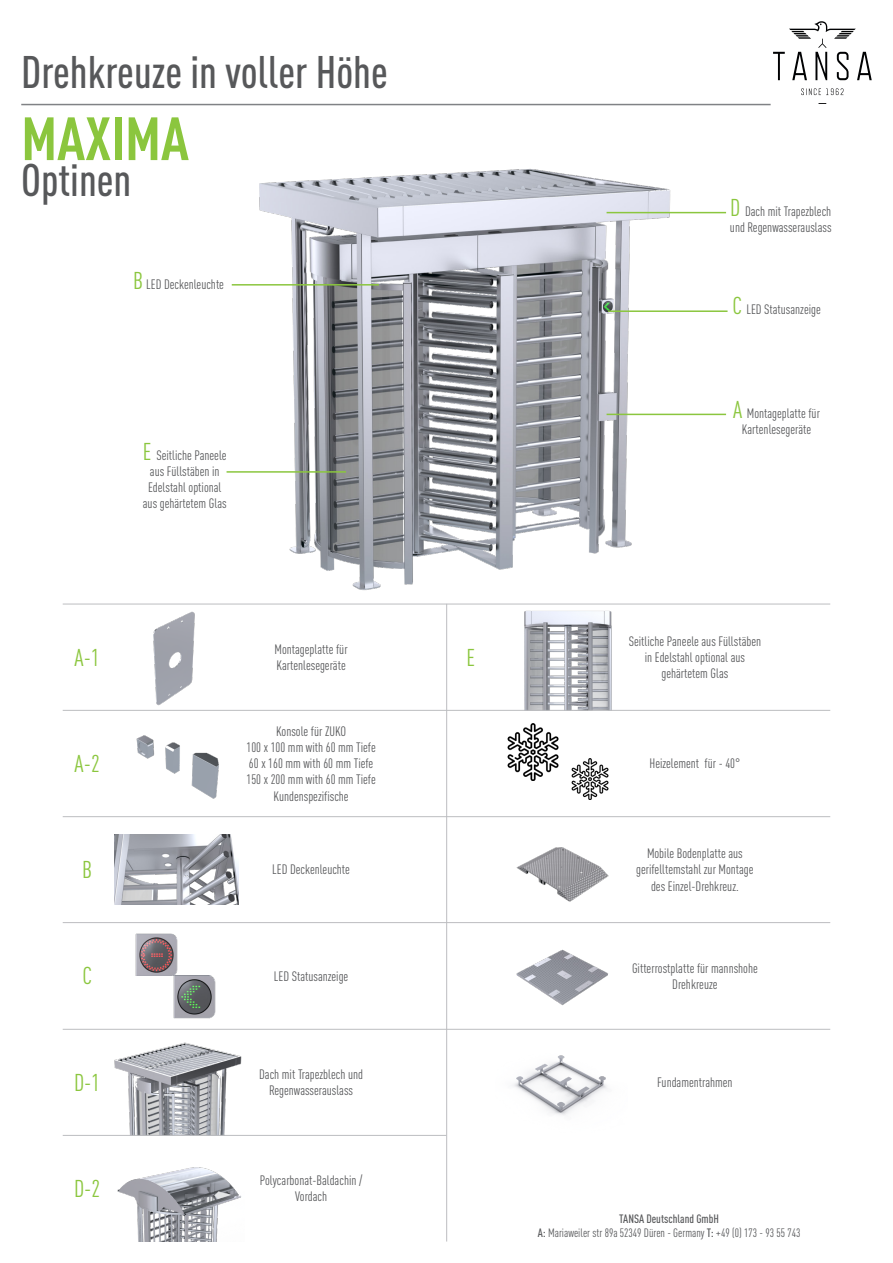
<style>
.page{position:relative;width:893px;height:1263px;background:#fff}
.page>*{position:absolute;margin:0;border:0;box-sizing:border-box;transform-origin:0 0}
.t1{font:700 condensed 60px "DIN Pro";color:#8bc63e}
.t2{font:500 condensed 45px "DIN Pro";color:#57585a}
.t3{font:condensed 24px "DIN Pro";color:#8bc63e}
.t4{font:condensed 13.5px/16.2px "DIN Pro";color:#57585a;text-align:center}
.t5{font:condensed 12px "DIN Pro";color:#57585a}
.t6{font:500 condensed 12px "DIN Pro";color:#57585a}
.s1{font-size:24px;color:#8bc63e}
.s2{font-weight:500}
</style>
<div class="page">
<hr style="left:21px;top:104px;width:750px;height:1px;background:#808285">
<img style="left:226px;top:169px;width:463px;height:422px">
<hr style="left:607px;top:414px;width:119px;height:1px;background:#8bc63e">
<hr style="left:608px;top:310px;width:120px;height:2px;background:#8bc63e">
<hr style="left:227px;top:471px;width:119px;height:2px;background:#8bc63e">
<hr style="left:232px;top:284px;width:147px;height:2px;background:#8bc63e">
<img style="left:115px;top:835px;width:124px;height:69px">
<img style="left:524px;top:610px;width:88px;height:100px">
<img style="left:114px;top:1042px;width:128px;height:93px">
<img style="left:117px;top:1167px;width:125px;height:74px">
<img style="left:495px;top:817px;width:133px;height:189px">
<img style="left:153px;top:611px;width:42px;height:95px">
<img style="left:136px;top:735px;width:83px;height:64px">
<img style="left:507px;top:724px;width:52px;height:56px">
<img style="left:571px;top:759px;width:38px;height:40px">
<img style="left:135px;top:933px;width:77px;height:43px">
<hr style="left:63px;top:710px;width:767px;height:1px;background:#bcbdc0">
<hr style="left:63px;top:816px;width:767px;height:1px;background:#bcbdc0">
<hr style="left:63px;top:922px;width:767px;height:1px;background:#bcbdc0">
<hr style="left:63px;top:1029px;width:767px;height:1px;background:#bcbdc0">
<hr style="left:63px;top:1135px;width:383px;height:1px;background:#bcbdc0">
<hr style="left:63px;top:604px;width:767px;height:1px;background:#bcbdc0">
<hr style="left:446px;top:604px;width:1px;height:637px;background:#bcbdc0">
<img style="left:173px;top:976px;width:43px;height:43px">
<hr style="left:607px;top:212px;width:119px;height:1px;background:#8bc63e">
<svg style="left:773px;top:21px;width:99px;height:59px"></svg>
<svg style="left:801px;top:89px;width:42px;height:6px"></svg>
<img style="left:513px;top:1055px;width:94px;height:60px">
<p class="t2" style="left:21px;top:39px;width:368px">Drehkreuze in voller Höhe</p>
<p class="t1" style="left:21px;top:93px;width:169px">MAXIMA</p>
<p class="t2" style="left:21px;top:147px;width:112px">Optinen</p>
<p class="t4" style="left:133px;top:275px;width:92px"><span class="s1">B</span> LED Deckenleuchte</p>
<p class="t4" style="left:143px;top:446px;width:85px"><span class="s1">E</span> Seitliche Paneele aus Füllstäben in<br>Edelstahl optional aus gehärtetem Glas</p>
<p class="t3" style="left:75px;top:640px;width:27px">A-1</p>
<p class="t4" style="left:275px;top:640px;width:75px">Montageplatte für</p>
<p class="t4" style="left:277px;top:656px;width:71px">Kartenlesegeräte</p>
<p class="t3" style="left:75px;top:746px;width:27px">A-2</p>
<p class="t4" style="left:276px;top:722px;width:71px">Konsole für ZUKO</p>
<p class="t4" style="left:247px;top:738px;width:131px">100 x 100 mm with 60 mm Tiefe</p>
<p class="t4" style="left:249px;top:754px;width:126px">60 x 160 mm with 60 mm Tiefe</p>
<p class="t4" style="left:247px;top:770px;width:131px">150 x 200 mm with 60 mm Tiefe</p>
<p class="t4" style="left:274px;top:787px;width:77px">Kundenspezifische</p>
<p class="t3" style="left:82px;top:852px;width:11px">B</p>
<p class="t4" style="left:272px;top:860px;width:79px">LED Deckenleuchte</p>
<p class="t3" style="left:467px;top:640px;width:10px">E</p>
<p class="t4" style="left:730px;top:202px;width:103px;text-align:left"><span class="s1">D</span> Dach mit Trapezblech und Regenwasserauslass</p>
<p class="t4" style="left:732px;top:300px;width:90px"><span class="s1">C</span> LED Statusanzeige</p>
<p class="t4" style="left:733px;top:404px;width:88px"><span class="s1">A</span> Montageplatte für</p>
<p class="t4" style="left:742px;top:420px;width:71px">Kartenlesegeräte</p>
<p class="t4" style="left:629px;top:632px;width:134px">Seitliche Paneele aus Füllstäben in Edelstahl optional aus gehärtetem Glas</p>
<p class="t4" style="left:649px;top:754px;width:92px">Heizelement für - 40°</p>
<p class="t4" style="left:647px;top:844px;width:97px">Mobile Bodenplatte aus</p>
<p class="t4" style="left:636px;top:860px;width:119px">gerifelltemstahl zur Montage des Einzel-Drehkreuz.</p>
<p class="t3" style="left:82px;top:959px;width:11px">C</p>
<p class="t4" style="left:632px;top:959px;width:127px">Gitterrostplatte für mannshohe<br>Drehkreuze</p>
<p class="t4" style="left:274px;top:967px;width:76px">LED Statusanzeige</p>
<p class="t3" style="left:74px;top:1065px;width:28px">D-1</p>
<p class="t4" style="left:259px;top:1065px;width:105px">Dach mit Trapezblech und<br>Regenwasserauslass</p>
<p class="t3" style="left:74px;top:1171px;width:28px">D-2</p>
<p class="t4" style="left:260px;top:1171px;width:104px">Polycarbonat-Baldachin /<br>Vordach</p>
<p class="t4" style="left:657px;top:1073px;width:77px">Fundamentrahmen</p>
<p class="t6" style="left:619px;top:1209px;width:101px">TANSA Deutschland GmbH</p>
<p class="t5" style="left:538px;top:1224px;width:264px"><span class="s2">A:</span> Mariaweiler str 89a 52349 Düren - Germany <span class="s2">T:</span> +49 (0) 173 - 93 55 743</p>
</div>
